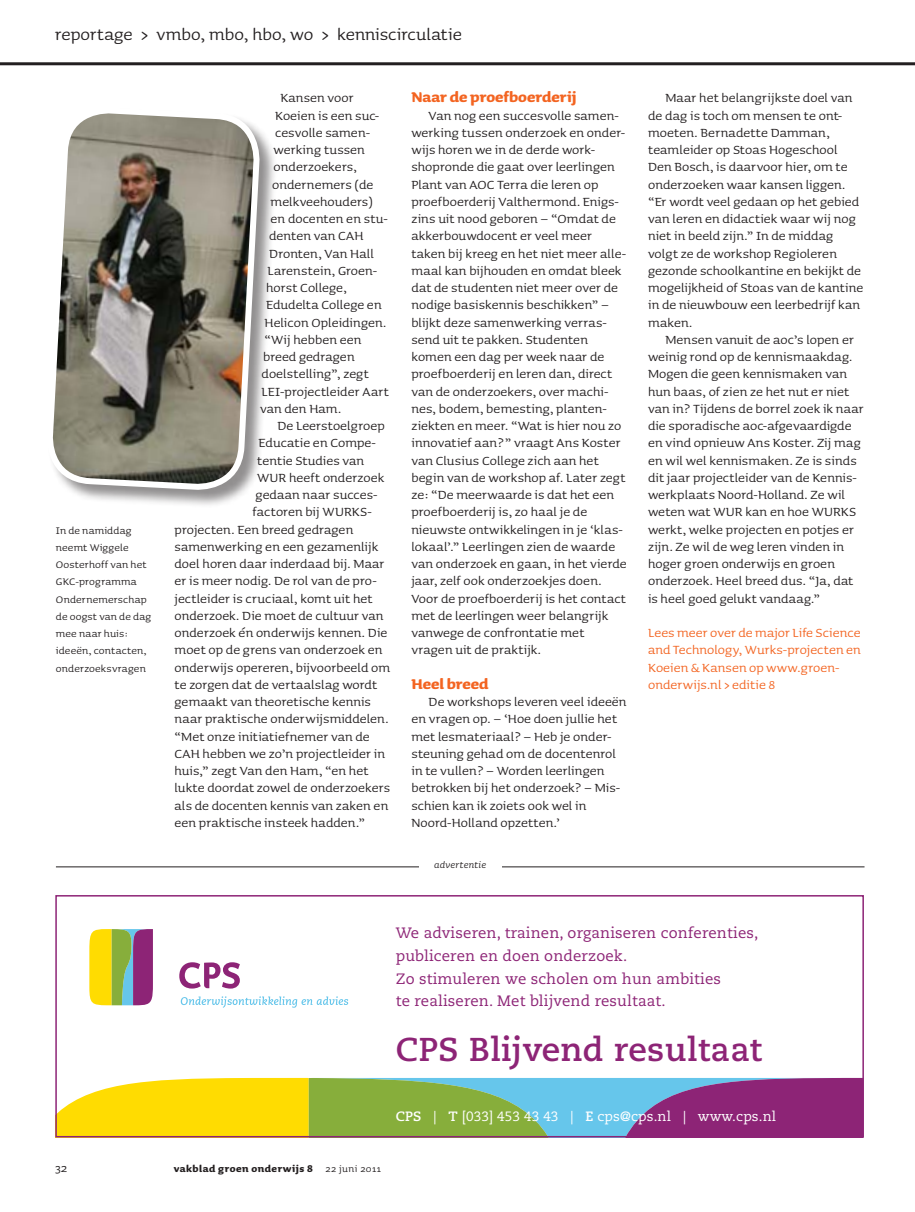
<style>
.page{position:relative;width:915px;height:1212px;background:#fff}
.page>*{position:absolute;margin:0;border:0;box-sizing:border-box;transform-origin:0 0}
.t1{font:700 33px "CPS Caecilia LT Std";letter-spacing:.01em;color:#8d2476}
.t2{font:21px "Sauna";color:#231f20}
.t3{font:700 18px "Sauna";color:#f36421}
.t4{font:15.75px/17.2px "Sauna";letter-spacing:.005em;color:#231f20}
.t5{font:15.75px/17.2px "Sauna";letter-spacing:.005em;color:#f36421}
.t6{font:15px/22.5px "CPS Caecilia LT Std";letter-spacing:.01em;color:#8d2476}
.t7{font:15px "Sauna";color:#231f20}
.t8{font:13.5px "CPS Caecilia LT Std";letter-spacing:.01em;color:#fff}
.t9{font:12.75px/17.2px "Sauna";letter-spacing:.01em;color:#231f20}
.t10{font:700 12px "Sauna";letter-spacing:.04em;color:#231f20}
.t11{font:italic 12px "Sauna";letter-spacing:.015em;color:#231f20}
.s1{font-weight:700}
.s2{font-weight:400}
</style>
<div class="page">
<svg style="left:89px;top:929px;width:64px;height:76px;background:#b19951"></svg>
<svg style="left:181px;top:996px;width:167px;height:12px"></svg>
<svg style="left:179px;top:962px;width:61px;height:26px"></svg>
<svg style="left:55px;top:1078px;width:808px;height:60px;background:#a79c62"></svg>
<div style="left:47px;top:107px;width:230px;height:401px;background:#231f20;opacity:.5"></div>
<svg style="left:47px;top:107px;width:216px;height:401px"></svg>
<hr style="left:56px;top:866px;width:808px;height:1px;background:#231f20">
<div style="left:418px;top:855px;width:83px;height:24px;background:#fff"></div>
<hr style="left:0;top:62px;width:914px;height:3px;background:#231f20">
<h2 class="t2" style="left:55px;top:23px;width:408px">reportage &gt; vmbo, mbo, hbo, wo &gt; kenniscirculatie</h2>
<p class="t9" style="left:56px;top:521px;width:97px">In de namiddag neemt Wiggele<br>Oosterhoff van het<br>GKC-programma<br>Ondernemerschap de oogst van de dag mee naar huis: ideeën, contacten, onderzoeksvragen</p>
<p class="t4" style="left:280px;top:89px;width:75px">Kansen voor</p>
<p class="t4" style="left:275px;top:107px;width:106px">Koeien is een suc-</p>
<p class="t4" style="left:275px;top:124px;width:96px">cesvolle samen-</p>
<p class="t4" style="left:273px;top:141px;width:93px">werking tussen</p>
<p class="t4" style="left:273px;top:158px;width:85px">onderzoekers,</p>
<p class="t4" style="left:272px;top:176px;width:103px">ondernemers (de</p>
<p class="t4" style="left:270px;top:193px;width:104px">melkveehouders)</p>
<p class="t4" style="left:270px;top:210px;width:119px">en docenten en stu-</p>
<p class="t4" style="left:269px;top:227px;width:96px">denten van CAH</p>
<p class="t4" style="left:269px;top:245px;width:106px">Dronten, Van Hall</p>
<p class="t4" style="left:267px;top:262px;width:111px">Larenstein, Groen-</p>
<p class="t4" style="left:266px;top:279px;width:82px">horst College,</p>
<p class="t4" style="left:266px;top:296px;width:117px">Edudelta College en</p>
<p class="t4" style="left:264px;top:314px;width:123px">Helicon Opleidingen.</p>
<p class="t4" style="left:264px;top:331px;width:98px">“Wij hebben een</p>
<p class="t4" style="left:263px;top:348px;width:93px">breed gedragen</p>
<p class="t4" style="left:261px;top:365px;width:109px">doelstelling”, zegt</p>
<p class="t4" style="left:261px;top:383px;width:129px">LEI-projectleider Aart</p>
<p class="t4" style="left:260px;top:400px;width:83px">van den Ham.</p>
<p class="t4" style="left:277px;top:417px;width:109px">De Leerstoelgroep</p>
<p class="t4" style="left:258px;top:434px;width:119px">Educatie en Compe-</p>
<p class="t4" style="left:257px;top:452px;width:108px">tentie Studies van</p>
<p class="t4" style="left:257px;top:469px;width:129px">WUR heeft onderzoek</p>
<p class="t4" style="left:255px;top:486px;width:123px">gedaan naar succes-</p>
<p class="t4" style="left:252px;top:503px;width:121px">factoren bij WURKS-</p>
<p class="t4" style="left:174px;top:521px;width:180px">projecten. Een breed gedragen</p>
<p class="t4" style="left:174px;top:538px;width:205px">samenwerking en een gezamenlijk</p>
<p class="t4" style="left:174px;top:555px;width:211px">doel horen daar inderdaad bij. Maar</p>
<p class="t4" style="left:174px;top:572px;width:204px">er is meer nodig. De rol van de pro-</p>
<p class="t4" style="left:174px;top:590px;width:200px">jectleider is cruciaal, komt uit het</p>
<p class="t4" style="left:174px;top:607px;width:210px">onderzoek. Die moet de cultuur van</p>
<p class="t4" style="left:174px;top:624px;width:214px">onderzoek én onderwijs kennen. Die</p>
<p class="t4" style="left:174px;top:641px;width:209px">moet op de grens van onderzoek en</p>
<p class="t4" style="left:174px;top:659px;width:217px">onderwijs opereren, bijvoorbeeld om</p>
<p class="t4" style="left:174px;top:676px;width:204px">te zorgen dat de vertaalslag wordt</p>
<p class="t4" style="left:174px;top:693px;width:198px">gemaakt van theoretische kennis</p>
<p class="t4" style="left:174px;top:710px;width:215px">naar praktische onderwijsmiddelen.</p>
<p class="t4" style="left:174px;top:728px;width:197px">“Met onze initiatiefnemer van de</p>
<p class="t4" style="left:174px;top:745px;width:212px">CAH hebben we zo’n projectleider in</p>
<p class="t4" style="left:174px;top:762px;width:195px">huis,” zegt Van den Ham, “en het</p>
<p class="t4" style="left:174px;top:779px;width:217px">lukte doordat zowel de onderzoekers</p>
<p class="t4" style="left:174px;top:797px;width:215px">als de docenten kennis van zaken en</p>
<p class="t4" style="left:174px;top:814px;width:192px">een praktische insteek hadden.”</p>
<p class="t3" style="left:411px;top:88px;width:167px">Naar de proefboerderij</p>
<p class="t4" style="left:411px;top:107px;width:217px;text-indent:17px">Van nog een succesvolle samen&shy;werking tussen onderzoek en onder&shy;wijs horen we in de derde work&shy;shopronde die gaat over leerlingen Plant van AOC Terra die leren op proefboerderij Valthermond. Enigs&shy;zins uit nood geboren – “Omdat de akkerbouwdocent er veel meer taken bij kreeg en het niet meer alle&shy;maal kan bijhouden en omdat bleek dat de studenten niet meer over de nodige basiskennis beschikken” – blijkt deze samenwerking verras&shy;send uit te pakken. Studenten komen een dag per week naar de proefboerderij en leren dan, direct van de onderzoekers, over machi&shy;nes, bodem, bemesting, planten&shy;ziekten en meer. “Wat is hier nou zo innovatief aan?” vraagt Ans Koster van Clusius College zich aan het begin van de workshop af. Later zegt ze: “De meerwaarde is dat het een proefboerderij is, zo haal je de nieuwste ontwikkelingen in je ‘klas&shy;lokaal’.” Leerlingen zien de waarde van onderzoek en gaan, in het vierde jaar, zelf ook onderzoekjes doen.<br>Voor de proefboerderij is het contact met de leerlingen weer belangrijk vanwege de confrontatie met vragen uit de praktijk.</p>
<p class="t3" style="left:411px;top:674px;width:79px">Heel breed</p>
<p class="t4" style="left:411px;top:693px;width:217px;text-indent:17px">De workshops leveren veel ideeën en vragen op. – ‘Hoe doen jullie het met lesmateriaal? – Heb je onder&shy;steuning gehad om de docentenrol in te vullen? – Worden leerlingen betrokken bij het onderzoek? – Mis&shy;schien kan ik zoiets ook wel in<br>Noord-Holland opzetten.’</p>
<p class="t11" style="left:434px;top:859px;width:54px">advertentie</p>
<p class="t4" style="left:648px;top:89px;width:217px;text-indent:17px">Maar het belangrijkste doel van de dag is toch om mensen te ont&shy;moeten. Bernadette Damman, teamleider op Stoas Hogeschool<br>Den Bosch, is daarvoor hier, om te onderzoeken waar kansen liggen. “Er wordt veel gedaan op het gebied van leren en didactiek waar wij nog niet in beeld zijn.” In de middag volgt ze de workshop Regioleren gezonde schoolkantine en bekijkt de mogelijkheid of Stoas van de kantine in de nieuwbouw een leerbedrijf kan maken.</p>
<p class="t4" style="left:648px;top:331px;width:217px;text-indent:17px">Mensen vanuit de aoc’s lopen er weinig rond op de kennismaakdag.<br>Mogen die geen kennismaken van hun baas, of zien ze het nut er niet van in? Tijdens de borrel zoek ik naar die sporadische aoc-afgevaardigde en vind opnieuw Ans Koster. Zij mag en wil wel kennismaken. Ze is sinds dit jaar projectleider van de Kennis&shy;werkplaats Noord-Holland. Ze wil weten wat WUR kan en hoe WURKS werkt, welke projecten en potjes er zijn. Ze wil de weg leren vinden in hoger groen onderwijs en groen onderzoek. Heel breed dus. “Ja, dat is heel goed gelukt vandaag.”</p>
<p class="t5" style="left:648px;top:624px;width:214px">Lees meer over de major Life Science and Technology, Wurks-projecten en<br>Koeien &amp; Kansen op www.groen&shy;onderwijs.nl &gt; editie 8</p>
<p class="t6" style="left:395px;top:922px;width:364px">We adviseren, trainen, organiseren conferenties, publiceren en doen onderzoek.<br>Zo stimuleren we scholen om hun ambities<br>te realiseren. Met blijvend resultaat.</p>
<h1 class="t1" style="left:395px;top:1030px;width:367px">CPS Blijvend resultaat</h1>
<p class="t8" style="left:395px;top:1108px;width:382px"><span class="s1">CPS</span> | <span class="s1">T</span> [033] 453 43 43 | <span class="s1">E</span> cps@cps.nl | www.cps.nl</p>
<p class="t7" style="left:55px;top:1160px;width:13px">32</p>
<p class="t10" style="left:174px;top:1162px;width:209px">vakblad groen onderwijs 8 <span class="s2">22 juni 2011</span></p>
</div>
